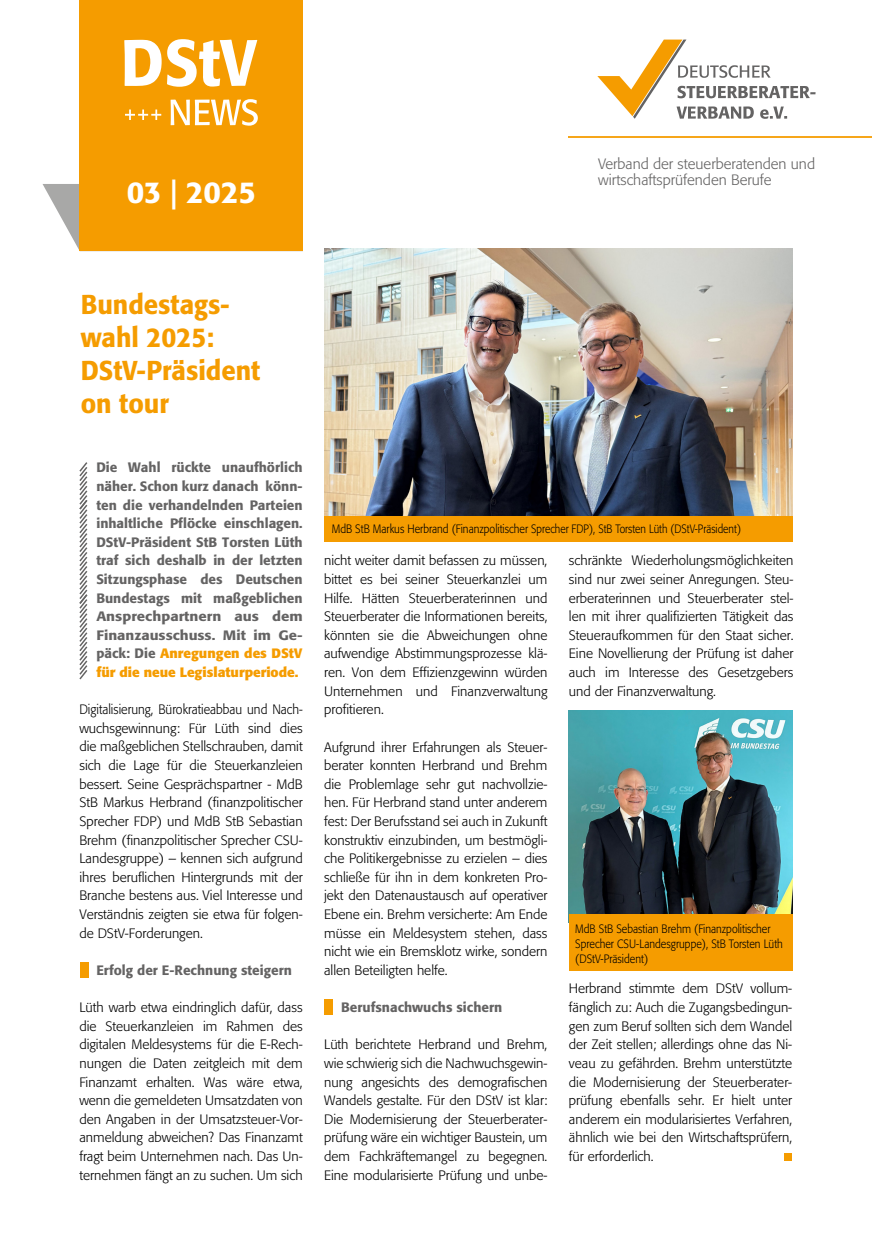
<style>
.page{position:relative;width:872px;height:1234px;background:#fff}
.page>*{position:absolute;margin:0;border:0;box-sizing:border-box;transform-origin:0 0}
.t1{font:500 30px "Formata BQ";color:#fff}
.t2{font:500 27px/33px "Formata BQ";color:#f59c00;scale:.95 1}
.t3{font:300 14.85px/16.2px "Formata BQ";color:#646363}
.t4{font:300 13.5px/18.6px "Formata BQ";color:#000;text-align:justify}
.t5{font:300 13.5px/18.6px "Formata BQ";color:#000;text-align:justify;scale:.92 1}
.t6{font:500 13.5px/18.6px "Formata BQ";color:#646363;text-align:justify}
.t7{font:300 12px/15px "Formata BQ";color:#000;scale:.88 1}
.s1{font-weight:700;color:#f59c00}
</style>
<div class="page">
<svg style="left:597px;top:40px;width:218px;height:79px"></svg>
<svg style="left:43px;top:184px;width:37px;height:67px"></svg>
<div style="left:80px;top:0;width:223px;height:251px;background:#f59c00"></div>
<svg style="left:124px;top:39px;width:133px;height:48px"></svg>
<svg style="left:171px;top:99px;width:87px;height:27px"></svg>
<svg style="left:125px;top:109px;width:36px;height:11px"></svg>
<hr style="left:569px;top:136px;width:303px;height:2px;background:#f59c00">
<img style="left:324px;top:249px;width:468px;height:267px">
<div style="left:324px;top:516px;width:468px;height:26px;background:#f59c00"></div>
<div style="left:784px;top:1152px;width:8px;height:8px;background:#f59c00"></div>
<img style="left:569px;top:710px;width:223px;height:204px">
<div style="left:569px;top:914px;width:223px;height:56px;background:#f59c00"></div>
<div style="left:80px;top:961px;width:8px;height:16px;background:#f59c00"></div>
<div style="left:324px;top:999px;width:9px;height:16px;background:#f59c00"></div>
<svg style="left:79px;top:462px;width:9px;height:218px"></svg>
<h1 class="t1" style="left:127px;top:174px;width:131px">03 | 2025</h1>
<p class="t3" style="left:598px;top:156px;width:218px">Verband der steuerberatenden und wirtschaftsprüfenden Berufe</p>
<h2 class="t2" style="left:81px;top:288px;width:190px">Bundestags&shy;wahl 2025:<br>DStV-Präsident on tour</h2>
<p class="t6" style="left:96px;top:458px;width:208px">Die Wahl rückte unaufhörlich näher. Schon kurz danach könn&shy;ten die verhandelnden Parteien inhaltliche Pflöcke einschlagen.<br>DStV-Präsident StB Torsten Lüth traf sich deshalb in der letzten Sitzungsphase des Deutschen Bundestags mit maßgeblichen Ansprechpartnern aus dem Finanzausschuss. Mit im Ge&shy;päck: Die <span class="s1">Anregungen des DStV für die neue Legislaturperiode.</span></p>
<p class="t5" style="left:79px;top:700px;width:244px">Digitalisierung, Bürokratieabbau und Nach&shy;wuchsgewinnung: Für Lüth sind dies die maßgeblichen Stellschrauben, damit sich die Lage für die Steuerkanzleien bessert. Seine Gesprächspartner - MdB StB Markus Herbrand (finanzpolitischer Sprecher FDP) und MdB StB Sebastian Brehm (finanzpolitischer Sprecher CSU-Landesgruppe) – kennen sich aufgrund ihres beruflichen Hintergrunds mit der Branche bestens aus. Viel Interesse und Verständnis zeigten sie etwa für folgen&shy;de DStV-Forderungen.</p>
<p class="t6" style="left:96px;top:960px;width:197px">Erfolg der E-Rechnung steigern</p>
<p class="t4" style="left:79px;top:998px;width:225px">Lüth warb etwa eindringlich dafür, dass die Steuerkanzleien im Rahmen des digitalen Meldesystems für die E-Rech&shy;nungen die Daten zeitgleich mit dem Finanzamt erhalten. Was wäre etwa, wenn die gemeldeten Umsatzdaten von den Angaben in der Umsatzsteuer-Vor&shy;anmeldung abweichen? Das Finanzamt fragt beim Unternehmen nach. Das Un&shy;ternehmen fängt an zu suchen. Um sich</p>
<p class="t7" style="left:332px;top:521px;width:466px">MdB StB Markus Herbrand (Finanzpolitischer Sprecher FDP), StB Torsten Lüth (DStV-Präsident)</p>
<p class="t4" style="left:324px;top:551px;width:225px">nicht weiter damit befassen zu müssen, bittet es bei seiner Steuerkanzlei um Hilfe. Hätten Steuerberaterinnen und Steuerberater die Informationen bereits, könnten sie die Abweichungen ohne aufwendige Abstimmungsprozesse klä&shy;ren. Von dem Effizienzgewinn würden Unternehmen und Finanzverwaltung profitieren.</p>
<p class="t4" style="left:324px;top:737px;width:225px">Aufgrund ihrer Erfahrungen als Steuer&shy;berater konnten Herbrand und Brehm die Problemlage sehr gut nachvollzie&shy;hen. Für Herbrand stand unter anderem fest: Der Berufsstand sei auch in Zukunft konstruktiv einzubinden, um bestmögli&shy;che Politikergebnisse zu erzielen – dies schließe für ihn in dem konkreten Pro&shy;jekt den Datenaustausch auf operativer Ebene ein. Brehm versicherte: Am Ende müsse ein Meldesystem stehen, dass nicht wie ein Bremsklotz wirke, sondern allen Beteiligten helfe.</p>
<p class="t6" style="left:341px;top:997px;width:163px">Berufsnachwuchs sichern</p>
<p class="t4" style="left:324px;top:1035px;width:225px">Lüth berichtete Herbrand und Brehm, wie schwierig sich die Nachwuchsgewin&shy;nung angesichts des demografischen Wandels gestalte. Für den DStV ist klar:<br>Die Modernisierung der Steuerberater&shy;prüfung wäre ein wichtiger Baustein, um dem Fachkräftemangel zu begegnen.<br>Eine modularisierte Prüfung und unbe-</p>
<p class="t4" style="left:569px;top:551px;width:226px">schränkte Wiederholungsmöglichkeiten sind nur zwei seiner Anregungen. Steu&shy;erberaterinnen und Steuerberater stel&shy;len mit ihrer qualifizierten Tätigkeit das Steueraufkommen für den Staat sicher.<br>Eine Novellierung der Prüfung ist daher auch im Interesse des Gesetzgebers und der Finanzverwaltung.</p>
<p class="t7" style="left:575px;top:920px;width:237px">MdB StB Sebastian Brehm (Finanzpolitischer<br>Sprecher CSU-Landesgruppe), StB Torsten Lüth (DStV-Präsident)</p>
<p class="t4" style="left:569px;top:979px;width:225px">Herbrand stimmte dem DStV vollum&shy;fänglich zu: Auch die Zugangsbedingun&shy;gen zum Beruf sollten sich dem Wandel der Zeit stellen; allerdings ohne das Ni&shy;veau zu gefährden. Brehm unterstützte die Modernisierung der Steuerberater&shy;prüfung ebenfalls sehr. Er hielt unter anderem ein modularisiertes Verfahren, ähnlich wie bei den Wirtschaftsprüfern, für erforderlich.</p>
</div>
